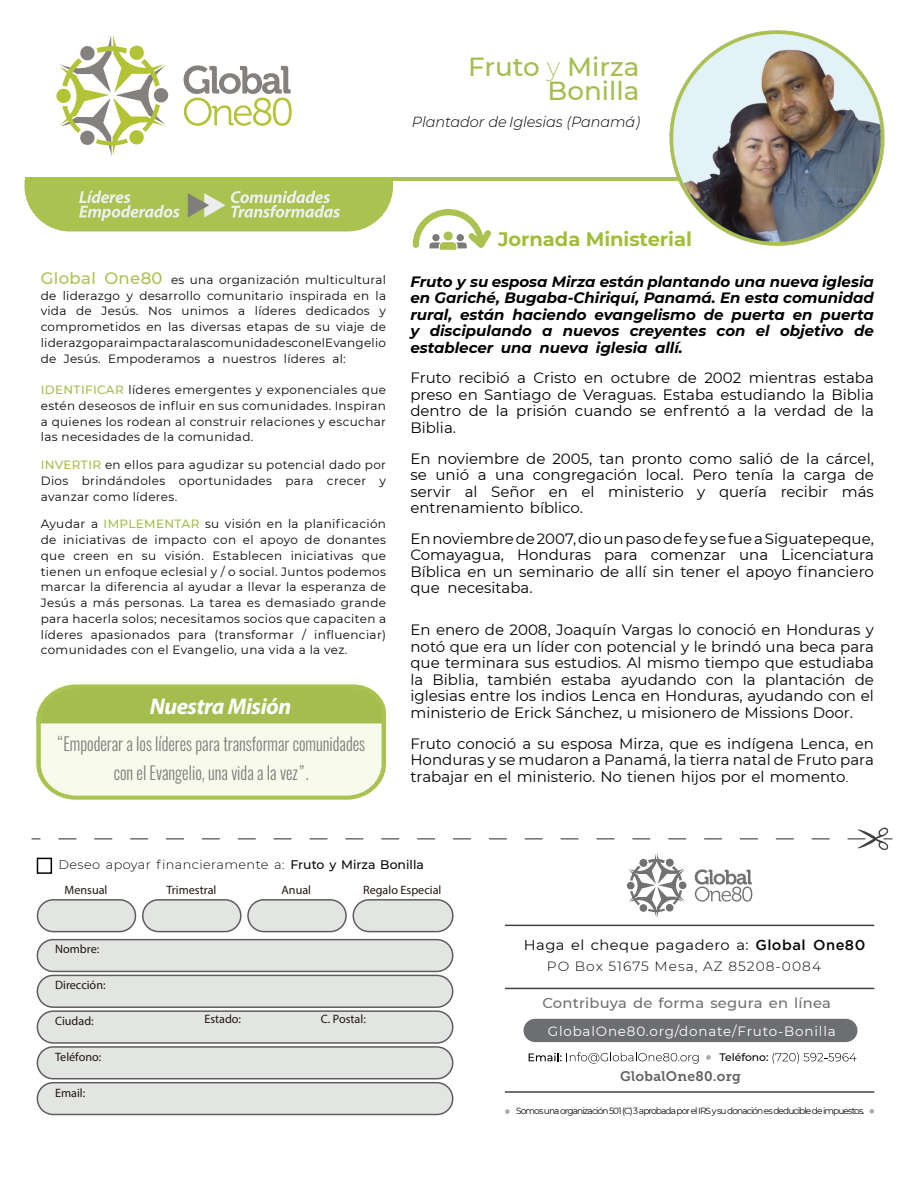
<style>
.page{position:relative;width:918px;height:1188px;background:#fff}
.page>*{position:absolute;margin:0;border:0;box-sizing:border-box;transform-origin:0 0}
.t1{font:500 26.25px/23.9px "Montserrat";color:#a5bd4f;text-align:right}
.t2{font:italic 700 22.8px "Myriad Pro";letter-spacing:-.02em;color:#fff}
.t3{font:700 19.5px "Montserrat";letter-spacing:-.005em;color:#a2bd3a}
.t4{font:300 18px/28.5px "Oswald";color:#7d7e7b;text-align:center;scale:.91 1}
.t5{font:15px/16.5px "Montserrat";color:#000001;text-align:justify}
.t6{font:italic 700 15px/16.5px "Montserrat";color:#000001;text-align:justify}
.t7{font:italic 300 14.55px "Montserrat";letter-spacing:-.01em;color:#000001}
.t8{font:14.25px "Montserrat";letter-spacing:.03em;color:#080704}
.t9{font:500 14.25px "Montserrat";letter-spacing:.015em;color:#6e6f70}
.t10{font:13.8px "Museo Slab 700";letter-spacing:.02em;color:#606160}
.t11{font:13.5px "Montserrat";letter-spacing:.06em;color:#fff}
.t12{font:300 13.35px "Montserrat";letter-spacing:.075em;color:#080704}
.t13{font:300 12.45px "Montserrat";letter-spacing:.03em;color:#080704}
.t14{font:12.15px "Myriad Pro";color:#201612}
.t15{font:12px/15.8px "Montserrat";letter-spacing:.03em;color:#080704;text-align:justify}
.t16{font:500 10.8px "Montserrat";color:#080704}
.t17{font:9px "Montserrat";letter-spacing:-.1em;color:#080704}
.s1{font-weight:200}
.s2{font-weight:500;font-size:16.5px;color:#aac250}
.s3{font-weight:500;color:#a5bd4f}
.s4{font-weight:300}
.s5{font-weight:500}
.s6{font-family:"Gotham";font-weight:500}
</style>
<div class="page">
<img style="left:669px;top:30px;width:216px;height:215px">
<svg style="left:56px;top:89px;width:15px;height:14px"></svg>
<div style="left:154px;top:88px;width:14px;height:14px;background:#83807e;border-radius:50%"></div>
<svg style="left:59px;top:34px;width:107px;height:123px"></svg>
<svg style="left:184px;top:65px;width:108px;height:61px"></svg>
<svg style="left:413px;top:209px;width:78px;height:41px"></svg>
<svg style="left:36px;top:683px;width:350px;height:117px;background:#dae4b4"></svg>
<svg style="left:32px;top:827px;width:860px;height:289px"></svg>
<hr style="left:25px;top:177px;width:656px;height:4px;background:#aac250">
<svg style="left:24px;top:180px;width:369px;height:52px;background:#b5c96c"></svg>
<div style="left:524px;top:1019px;width:333px;height:23px;background:#6d6e71;border-radius:12px"></div>
<h1 class="t1" style="left:468px;top:54px;width:173px">Fruto <span class="s1">y</span> Mirza<br>Bonilla</h1>
<p class="t7" style="left:412px;top:113px;width:230px">Plantador de Iglesias (Panamá)</p>
<p class="t15" style="left:41px;top:272px;width:347px"><span class="s2">Global One80</span> es una organización multicultural de liderazgo y desarrollo comunitario inspirada en la vida de Jesús. Nos unimos a líderes dedicados y comprometidos en las diversas etapas de su viaje de liderazgoparaimpactaralascomunidadesconelEvangelio de Jesús. Empoderamos a nuestros líderes al:</p>
<p class="t15" style="left:41px;top:382px;width:347px"><span class="s3">IDENTIFICAR</span> líderes emergentes y exponenciales que estén deseosos de influir en sus comunidades. Inspiran a quienes los rodean al construir relaciones y escuchar las necesidades de la comunidad.</p>
<p class="t15" style="left:41px;top:457px;width:347px"><span class="s3">INVERTIR</span> en ellos para agudizar su potencial dado por Dios brindándoles oportunidades para crecer y avanzar como líderes.</p>
<p class="t15" style="left:41px;top:516px;width:347px">Ayudar a <span class="s3">IMPLEMENTAR</span> su visión en la planificación de iniciativas de impacto con el apoyo de donantes que creen en su visión. Establecen iniciativas que tienen un enfoque eclesial y / o social. Juntos podemos marcar la diferencia al ayudar a llevar la esperanza de Jesús a más personas. La tarea es demasiado grande para hacerla solos; necesitamos socios que capaciten a líderes apasionados para (transformar / influenciar) comunidades con el Evangelio, una vida a la vez.</p>
<h2 class="t2" style="left:150px;top:697px;width:143px">Nuestra Misión</h2>
<h3 class="t4" style="left:57px;top:730px;width:340px">“Empoderar a los líderes para transformar comunidades con el Evangelio, una vida a la vez”.</h3>
<h3 class="t3" style="left:498px;top:227px;width:195px">Jornada Ministerial</h3>
<p class="t6" style="left:410px;top:273px;width:465px">Fruto y su esposa Mirza están plantando una nueva iglesia en Gariché, Bugaba-Chiriquí, Panamá. En esta comunidad rural, están haciendo evangelismo de puerta en puerta y discipulando a nuevos creyentes con el objetivo de establecer una nueva iglesia allí.</p>
<p class="t5" style="left:410px;top:370px;width:465px">Fruto recibió a Cristo en octubre de 2002 mientras estaba preso en Santiago de Veraguas. Estaba estudiando la Biblia dentro de la prisión cuando se enfrentó a la verdad de la Biblia.</p>
<p class="t5" style="left:410px;top:450px;width:465px">En noviembre de 2005, tan pronto como salió de la cárcel, se unió a una congregación local. Pero tenía la carga de servir al Señor en el ministerio y quería recibir más entrenamiento bíblico.</p>
<p class="t5" style="left:410px;top:530px;width:465px">Ennoviembrede2007,diounpasodefe ysefueaSiguatepeque, Comayagua, Honduras para comenzar una Licenciatura Bíblica en un seminario de allí sin tener el apoyo financiero que necesitaba.</p>
<p class="t5" style="left:410px;top:622px;width:465px">En enero de 2008, Joaquín Vargas lo conoció en Honduras y notó que era un líder con potencial y le brindó una beca para que terminara sus estudios. Al mismo tiempo que estudiaba la Biblia, también estaba ayudando con la plantación de iglesias entre los indios Lenca en Honduras, ayudando con el ministerio de Erick Sánchez, u misionero de Missions Door.</p>
<p class="t5" style="left:410px;top:735px;width:465px">Fruto conoció a su esposa Mirza, que es indígena Lenca, en Honduras y se mudaron a Panamá, la tierra natal de Fruto para trabajar en el ministerio. No tienen hijos por el momento<span class="s4">.</span></p>
<p class="t13" style="left:58px;top:857px;width:367px">Deseo apoyar financieramente a: <span class="s5">Fruto y Mirza Bonilla</span></p>
<p class="t14" style="left:65px;top:885px;width:44px">Mensual</p>
<p class="t14" style="left:166px;top:885px;width:52px">Trimestral</p>
<p class="t14" style="left:282px;top:885px;width:31px">Anual</p>
<p class="t14" style="left:363px;top:885px;width:80px">Regalo Especial</p>
<p class="t14" style="left:55px;top:944px;width:46px">Nombre:</p>
<p class="t14" style="left:55px;top:980px;width:52px">Dirección:</p>
<p class="t14" style="left:55px;top:1016px;width:40px">Ciudad:</p>
<p class="t14" style="left:204px;top:1014px;width:38px">Estado:</p>
<p class="t14" style="left:321px;top:1014px;width:47px">C. Postal:</p>
<p class="t14" style="left:55px;top:1052px;width:48px">Teléfono:</p>
<p class="t14" style="left:55px;top:1087px;width:32px">Email:</p>
<p class="t8" style="left:524px;top:936px;width:343px">Haga el cheque pagadero a: <span class="s6">Global One80</span></p>
<p class="t12" style="left:547px;top:958px;width:276px">PO Box 51675 Mesa, AZ 85208-0084</p>
<p class="t9" style="left:542px;top:994px;width:290px">Contribuya de forma segura en línea</p>
<p class="t11" style="left:548px;top:1023px;width:290px">GlobalOne80.org/donate/Fruto-Bonilla</p>
<p class="t16" style="left:719px;top:1050px;width:51px">Teléfono:</p>
<p class="t10" style="left:620px;top:1071px;width:122px">GlobalOne80.org</p>
<p class="t17" style="left:516px;top:1105px;width:350px">Somos una organización 501 (C) 3 aprobada por el IRS y su donación es deducible de impuestos.</p>
</div>
